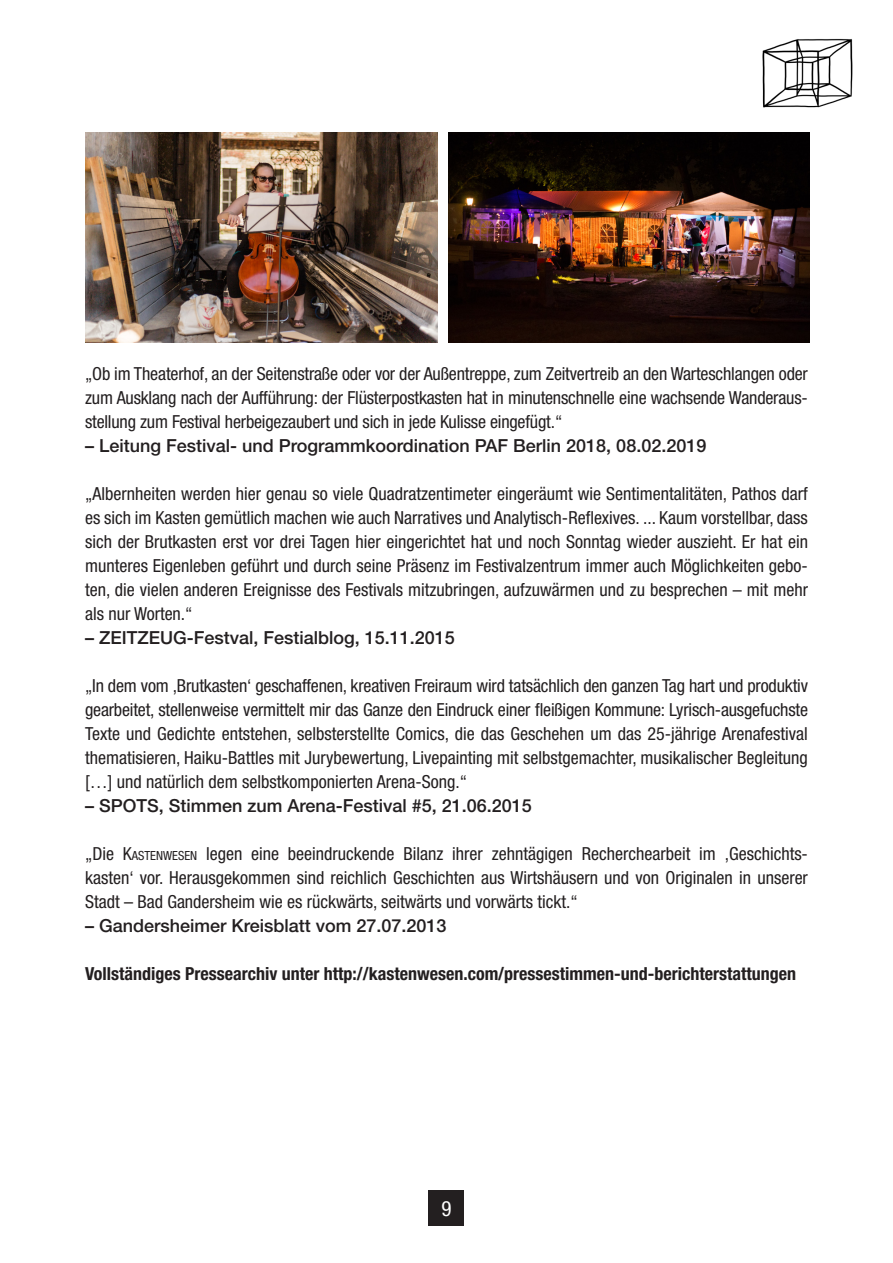
<style>
.page{position:relative;width:893px;height:1263px;background:#fff}
.page>*{position:absolute;margin:0;border:0;box-sizing:border-box;transform-origin:0 0}
.t1{font:condensed 21px "Helvetica Neue LT Std";color:#fff}
.copy{font:condensed 18px/24px "Helvetica Neue LT Std";color:#231f20;text-align:justify}
.copy-2{font:500 18px "Helvetica Neue LT Std";color:#231f20}
.copy-3{font:700 condensed 18px "Helvetica Neue LT Std";color:#231f20}
.s1{font-style:inherit}
.s2{font-size:12.6px}
</style>
<div class="page">
<div style="left:429px;top:1190px;width:35px;height:35px;background:#231f20"></div>
<img style="left:762px;top:38px;width:91px;height:70px">
<img style="left:85px;top:132px;width:353px;height:211px">
<img style="left:448px;top:132px;width:361px;height:211px">
<p class="copy" style="left:85px;top:362px;width:724px">„Ob im Theaterhof, an der Seitenstraße oder vor der Außentreppe, zum Zeitvertreib an den Warteschlangen oder zum Ausklang nach der Aufführung: der Flüsterpostkasten hat in minutenschnelle eine wachsende Wanderaus&shy;stellung zum Festival herbeigezaubert und sich in jede Kulisse eingefügt.“</p>
<p class="copy-2" style="left:85px;top:435px;width:623px">– Leitung Festival- und Programmkoordination PAF Berlin 2018, 08.02.2019</p>
<p class="copy" style="left:85px;top:482px;width:724px">„Albernheiten werden hier genau so viele Quadratzentimeter eingeräumt wie Sentimentalitäten, Pathos darf es sich im Kasten gemütlich machen wie auch Narratives und Analytisch-Reflexives. ... Kaum vorstellbar, dass sich der Brutkasten erst vor drei Tagen hier eingerichtet hat und noch Sonntag wieder auszieht. Er hat ein munteres Eigenleben geführt und durch seine Präsenz im Festivalzentrum immer auch Möglichkeiten gebo&shy;ten, die vielen anderen Ereignisse des Festivals mitzubringen, aufzuwärmen und zu besprechen – mit mehr als nur Worten.“</p>
<p class="copy-2" style="left:85px;top:627px;width:371px">– ZEITZEUG-Festval, Festialblog, 15.11.2015</p>
<p class="copy" style="left:85px;top:674px;width:724px">„In dem vom ‚Brutkasten‘ geschaffenen, kreativen Freiraum wird tatsächlich den ganzen Tag hart und produktiv gearbeitet, stellenweise vermittelt mir das Ganze den Eindruck einer fleißigen Kommune: Lyrisch-ausgefuchste Texte und Gedichte entstehen, selbsterstellte Comics, die das Geschehen um das 25-jährige Arenafestival thematisieren, Haiku-Battles mit Jurybewertung, Livepainting mit selbstgemachter, musikalischer Begleitung […] und natürlich dem selbstkomponierten Arena-Song.“</p>
<p class="copy-2" style="left:85px;top:795px;width:448px">– SPOTS, Stimmen zum Arena-Festival #5, 21.06.2015</p>
<p class="copy" style="left:85px;top:842px;width:724px">„Die <span class="s1">K</span><span class="s2">ASTENWESEN</span> legen eine beeindruckende Bilanz ihrer zehntägigen Recherchearbeit im ‚Geschichts&shy;kasten‘ vor. Herausgekommen sind reichlich Geschichten aus Wirtshäusern und von Originalen in unserer Stadt – Bad Gandersheim wie es rückwärts, seitwärts und vorwärts tickt.“</p>
<p class="copy-2" style="left:85px;top:915px;width:363px">– Gandersheimer Kreisblatt vom 27.07.2013</p>
<p class="copy-3" style="left:85px;top:963px;width:713px">Vollständiges Pressearchiv unter http://kastenwesen.com/pressestimmen-und-berichterstattungen</p>
<p class="t1" style="left:441px;top:1196px;width:12px">9</p>
</div>
